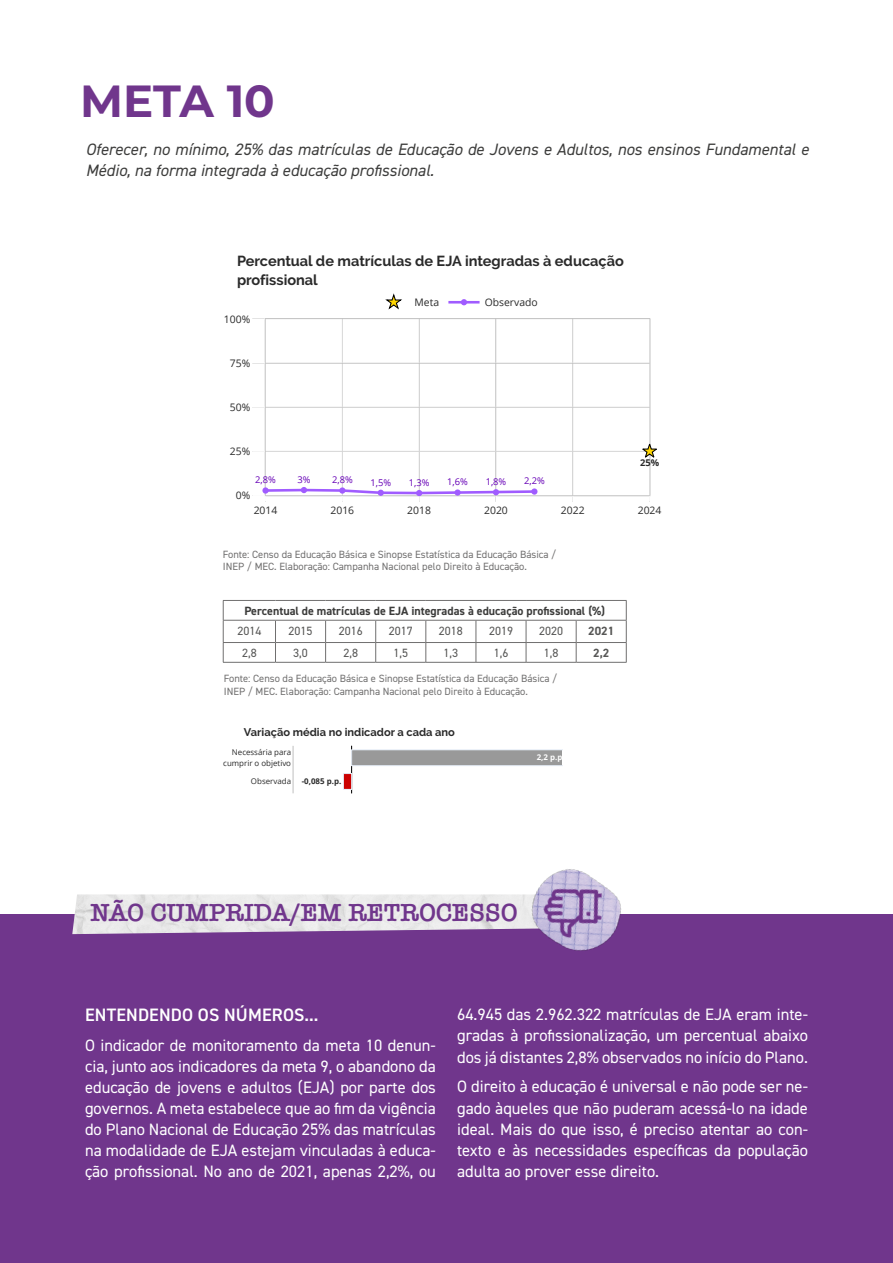
<style>
.page{position:relative;width:893px;height:1263px;background:#fff}
.page>*{position:absolute;margin:0;border:0;box-sizing:border-box;transform-origin:0 0}
.t1{font:700 45px "Montserrat";color:#70368c}
.t2{font:600 25.5px "American Typewriter";color:#70368c}
.t3{font:600 18px "DIN2014";letter-spacing:.01em;color:#fff}
.t4{font:16.5px/21px "DIN2014";color:#fff;text-align:justify}
.t5{font:italic 16.5px/21px "DIN2014";color:#3c3c3b}
.t6{font:700 14.55px/18.9px "Raleway";color:#2a2a2a}
.t7{font:700 12px "DIN2014";color:#3c3c3b}
.t8{font:12px "DIN2014";color:#575756}
.t9{font:700 12px "DIN2014";color:#575756}
.t10{font:700 11.1px "Raleway";color:#2a2a2a}
.t11{font:10.5px/12.6px "DIN2014";color:#706f6f}
.t12{font:10.35px "Open Sans";color:#2a2a2a}
.t13{font:9.3px "Open Sans";color:#6601b6}
.t14{font:700 9.3px "Open Sans";color:#2a2a2a}
.t15{font:7.95px/10.4px "Open Sans";color:#2a2a2a;text-align:right}
.t16{font:700 7.95px "Open Sans";color:#2a2a2a}
.t17{font:700 7.95px "Open Sans";color:#fff}
</style>
<div class="page">
<div style="left:0;top:914px;width:893px;height:349px;background:#70368c"></div>
<img style="left:72px;top:894px;width:446px;height:40px">
<img style="left:518px;top:869px;width:104px;height:82px">
<hr style="left:223px;top:600px;width:52px;height:1px;background:#706f6f">
<hr style="left:275px;top:600px;width:51px;height:1px;background:#706f6f">
<hr style="left:326px;top:600px;width:50px;height:1px;background:#706f6f">
<hr style="left:376px;top:600px;width:50px;height:1px;background:#706f6f">
<hr style="left:426px;top:600px;width:50px;height:1px;background:#706f6f">
<hr style="left:476px;top:600px;width:50px;height:1px;background:#706f6f">
<hr style="left:526px;top:600px;width:50px;height:1px;background:#706f6f">
<hr style="left:576px;top:600px;width:51px;height:1px;background:#706f6f">
<hr style="left:223px;top:620px;width:52px;height:1px;background:#706f6f">
<hr style="left:275px;top:620px;width:51px;height:1px;background:#706f6f">
<hr style="left:326px;top:620px;width:50px;height:1px;background:#706f6f">
<hr style="left:376px;top:620px;width:50px;height:1px;background:#706f6f">
<hr style="left:426px;top:620px;width:50px;height:1px;background:#706f6f">
<hr style="left:476px;top:620px;width:50px;height:1px;background:#706f6f">
<hr style="left:526px;top:620px;width:50px;height:1px;background:#706f6f">
<hr style="left:576px;top:620px;width:51px;height:1px;background:#706f6f">
<hr style="left:223px;top:642px;width:52px;height:1px;background:#706f6f">
<svg style="left:223px;top:601px;width:1px;height:61px"></svg>
<hr style="left:275px;top:642px;width:51px;height:1px;background:#706f6f">
<svg style="left:275px;top:620px;width:1px;height:42px"></svg>
<hr style="left:326px;top:642px;width:50px;height:1px;background:#706f6f">
<svg style="left:325px;top:620px;width:1px;height:42px"></svg>
<hr style="left:376px;top:642px;width:50px;height:1px;background:#706f6f">
<svg style="left:375px;top:620px;width:1px;height:42px"></svg>
<hr style="left:426px;top:642px;width:50px;height:1px;background:#706f6f">
<svg style="left:425px;top:620px;width:1px;height:42px"></svg>
<hr style="left:476px;top:642px;width:50px;height:1px;background:#706f6f">
<svg style="left:476px;top:620px;width:1px;height:42px"></svg>
<hr style="left:526px;top:642px;width:50px;height:1px;background:#706f6f">
<svg style="left:526px;top:620px;width:1px;height:42px"></svg>
<hr style="left:576px;top:642px;width:51px;height:1px;background:#706f6f">
<svg style="left:576px;top:620px;width:1px;height:42px"></svg>
<svg style="left:626px;top:601px;width:1px;height:61px"></svg>
<hr style="left:223px;top:662px;width:52px;height:1px;background:#706f6f">
<hr style="left:275px;top:662px;width:51px;height:1px;background:#706f6f">
<hr style="left:326px;top:662px;width:50px;height:1px;background:#706f6f">
<hr style="left:376px;top:662px;width:50px;height:1px;background:#706f6f">
<hr style="left:426px;top:662px;width:50px;height:1px;background:#706f6f">
<hr style="left:476px;top:662px;width:50px;height:1px;background:#706f6f">
<hr style="left:526px;top:662px;width:50px;height:1px;background:#706f6f">
<hr style="left:576px;top:662px;width:51px;height:1px;background:#706f6f">
<hr style="left:351px;top:746px;width:1px;height:47px;background:#000">
<div style="left:343px;top:773px;width:9px;height:16px;background:#cb0000"></div>
<div style="left:343px;top:773px;width:9px;height:16px;border:1px solid #e5ecf6"></div>
<svg style="left:351px;top:750px;width:211px;height:16px;background:#9e9fa0"></svg>
<hr style="left:293px;top:746px;width:1px;height:47px;background:#c0c0c0">
<hr style="left:574px;top:746px;width:1px;height:47px;background:#c0c0c0">
<hr style="left:342px;top:319px;width:1px;height:176px;background:#e0e0e0">
<hr style="left:419px;top:319px;width:1px;height:176px;background:#e0e0e0">
<hr style="left:496px;top:319px;width:1px;height:176px;background:#e0e0e0">
<hr style="left:572px;top:319px;width:1px;height:176px;background:#e0e0e0">
<hr style="left:266px;top:451px;width:384px;height:1px;background:#e0e0e0">
<hr style="left:266px;top:407px;width:384px;height:1px;background:#e0e0e0">
<hr style="left:266px;top:363px;width:384px;height:1px;background:#e0e0e0">
<hr style="left:265px;top:495px;width:385px;height:1px;background:#c0c0c0">
<hr style="left:265px;top:318px;width:385px;height:1px;background:#c0c0c0">
<hr style="left:265px;top:319px;width:1px;height:176px;background:#c0c0c0">
<hr style="left:650px;top:319px;width:1px;height:176px;background:#c0c0c0">
<svg style="left:252px;top:451px;width:13px;height:1px"></svg>
<svg style="left:252px;top:407px;width:13px;height:1px"></svg>
<svg style="left:252px;top:363px;width:13px;height:1px"></svg>
<svg style="left:252px;top:318px;width:13px;height:1px"></svg>
<svg style="left:642px;top:441px;width:15px;height:19px"></svg>
<svg style="left:252px;top:487px;width:285px;height:14px"></svg>
<div style="left:531px;top:488px;width:6px;height:7px;background:#a05cff;border-radius:50%"></div>
<svg style="left:385px;top:293px;width:17px;height:17px"></svg>
<hr style="left:448px;top:301px;width:32px;height:3px;background:#a05cff">
<svg style="left:461px;top:299px;width:6px;height:6px"></svg>
<h1 class="t1" style="left:80px;top:68px;width:196px">META 10</h1>
<p class="t5" style="left:86px;top:138px;width:724px">Oferecer, no mínimo, 25% das matrículas de Educação de Jovens e Adultos, nos ensinos Fundamental e<br>Médio, na forma integrada à educação profissional.</p>
<p class="t6" style="left:237px;top:251px;width:388px">Percentual de matrículas de EJA integradas à educação profissional</p>
<p class="t12" style="left:224px;top:312px;width:28px">100%</p>
<p class="t12" style="left:230px;top:356px;width:22px">75%</p>
<p class="t12" style="left:230px;top:400px;width:22px">50%</p>
<p class="t12" style="left:230px;top:444px;width:22px">25%</p>
<p class="t12" style="left:414px;top:295px;width:26px">Meta</p>
<p class="t12" style="left:485px;top:295px;width:55px">Observado</p>
<p class="t13" style="left:255px;top:473px;width:22px">2,8%</p>
<p class="t13" style="left:297px;top:473px;width:15px">3%</p>
<p class="t13" style="left:332px;top:473px;width:22px">2,8%</p>
<p class="t13" style="left:370px;top:476px;width:22px">1,5%</p>
<p class="t13" style="left:409px;top:476px;width:22px">1,3%</p>
<p class="t13" style="left:447px;top:475px;width:22px">1,6%</p>
<p class="t13" style="left:486px;top:475px;width:22px">1,8%</p>
<p class="t13" style="left:524px;top:474px;width:22px">2,2%</p>
<p class="t12" style="left:236px;top:488px;width:16px">0%</p>
<p class="t14" style="left:640px;top:456px;width:21px">25%</p>
<p class="t12" style="left:254px;top:503px;width:25px">2014</p>
<p class="t12" style="left:330px;top:503px;width:25px">2016</p>
<p class="t12" style="left:407px;top:503px;width:25px">2018</p>
<p class="t12" style="left:484px;top:503px;width:25px">2020</p>
<p class="t12" style="left:561px;top:503px;width:25px">2022</p>
<p class="t12" style="left:638px;top:503px;width:25px">2024</p>
<p class="t11" style="left:223px;top:547px;width:335px">Fonte: Censo da Educação Básica e Sinopse Estatística da Educação Básica /<br>INEP / MEC. Elaboração: Campanha Nacional pelo Direito à Educação.</p>
<p class="t7" style="left:244px;top:603px;width:362px">Percentual de matrículas de EJA integradas à educação profissional (%)</p>
<p class="t8" style="left:237px;top:623px;width:25px">2014</p>
<p class="t8" style="left:289px;top:623px;width:25px">2015</p>
<p class="t8" style="left:339px;top:623px;width:25px">2016</p>
<p class="t8" style="left:389px;top:623px;width:25px">2017</p>
<p class="t8" style="left:439px;top:623px;width:25px">2018</p>
<p class="t8" style="left:489px;top:623px;width:25px">2019</p>
<p class="t8" style="left:539px;top:623px;width:25px">2020</p>
<p class="t9" style="left:588px;top:623px;width:27px">2021</p>
<p class="t8" style="left:242px;top:645px;width:16px">2,8</p>
<p class="t8" style="left:293px;top:645px;width:16px">3,0</p>
<p class="t8" style="left:343px;top:645px;width:16px">2,8</p>
<p class="t8" style="left:393px;top:645px;width:16px">1,5</p>
<p class="t8" style="left:444px;top:645px;width:16px">1,3</p>
<p class="t8" style="left:494px;top:645px;width:16px">1,6</p>
<p class="t8" style="left:544px;top:645px;width:16px">1,8</p>
<p class="t9" style="left:593px;top:645px;width:18px">2,2</p>
<p class="t11" style="left:224px;top:672px;width:335px">Fonte: Censo da Educação Básica e Sinopse Estatística da Educação Básica /<br>INEP / MEC. Elaboração: Campanha Nacional pelo Direito à Educação.</p>
<p class="t10" style="left:244px;top:726px;width:213px">Variação média no indicador a cada ano</p>
<p class="t15" style="left:223px;top:747px;width:69px">Necessária para cumprir o objetivo</p>
<p class="t15" style="left:251px;top:776px;width:42px">Observada</p>
<p class="t16" style="left:302px;top:776px;width:41px">-0,085 p.p.</p>
<p class="t17" style="left:537px;top:752px;width:29px">2,2 p.p.</p>
<h2 class="t2" style="left:90px;top:893px;width:429px">NÃO CUMPRIDA/EM RETROCESSO</h2>
<p class="t3" style="left:85px;top:1003px;width:235px">ENTENDENDO OS NÚMEROS...</p>
<p class="t4" style="left:85px;top:1034px;width:352px">O indicador de monitoramento da meta 10 denun&shy;cia, junto aos indicadores da meta 9, o abandono da educação de jovens e adultos (EJA) por parte dos governos. A meta estabelece que ao fim da vigência do Plano Nacional de Educação 25% das matrículas na modalidade de EJA estejam vinculadas à educa&shy;ção profissional. No ano de 2021, apenas 2,2%, ou</p>
<p class="t4" style="left:457px;top:1004px;width:352px">64.945 das 2.962.322 matrículas de EJA eram inte&shy;gradas à profissionalização, um percentual abaixo dos já distantes 2,8% observados no início do Plano.</p>
<p class="t4" style="left:457px;top:1076px;width:352px">O direito à educação é universal e não pode ser ne&shy;gado àqueles que não puderam acessá-lo na idade ideal. Mais do que isso, é preciso atentar ao con&shy;texto e às necessidades específicas da população adulta ao prover esse direito.</p>
</div>
